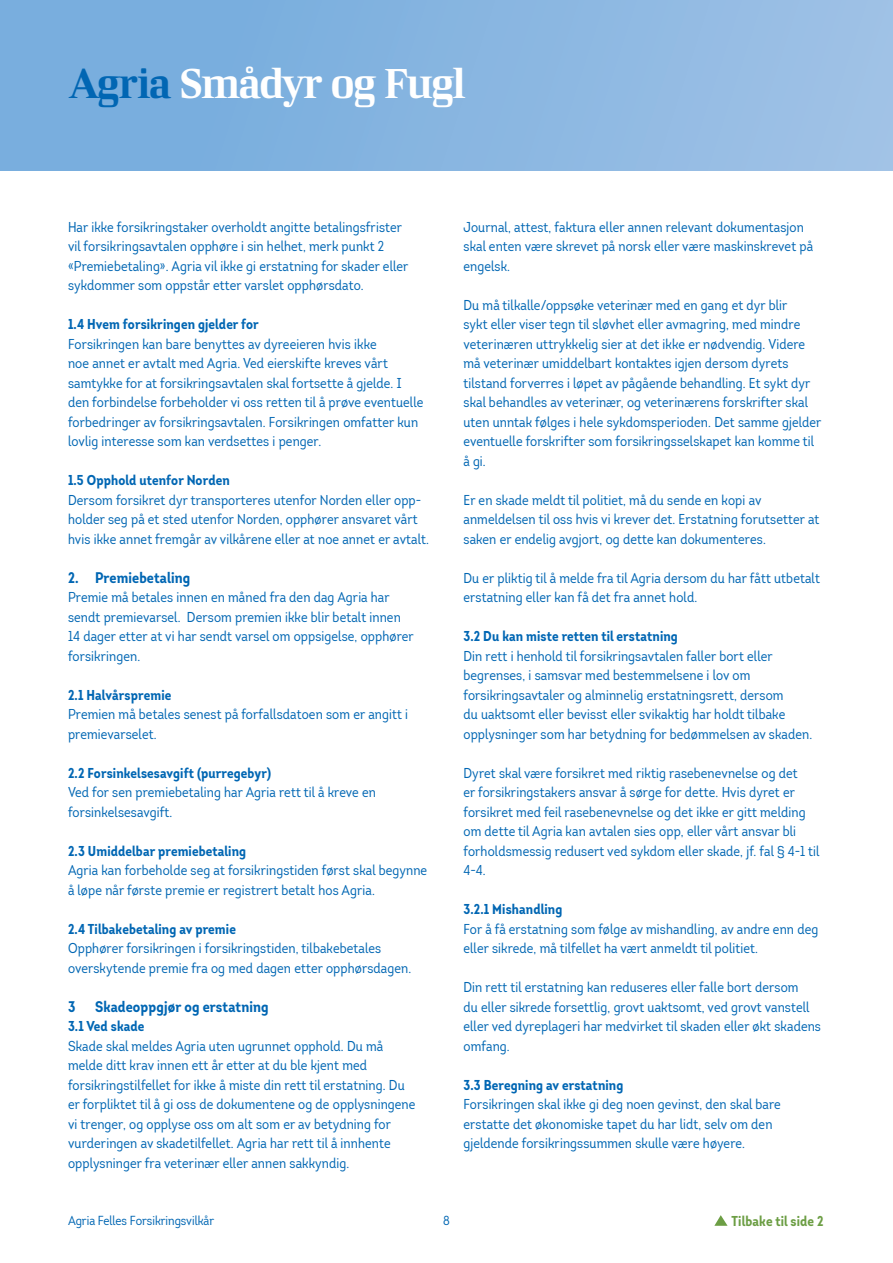
<style>
.page{position:relative;width:893px;height:1263px;background:#fff}
.page>*{position:absolute;margin:0;border:0;box-sizing:border-box;transform-origin:0 0}
.t1{font:42px "LF Rubrik 2";letter-spacing:-.04em;color:#fff}
.t2{font:700 15px "Intro Cond";letter-spacing:.01em;color:#0166b3}
.t3{font:13.95px/19.5px "Intro Cond";letter-spacing:.01em;color:#0166b3}
.t4{font:700 13.95px "Intro Cond";letter-spacing:.01em;color:#0166b3}
.t5{font:700 13.95px "Intro Cond";letter-spacing:.01em;color:#6c9e44}
.t6{font:12.75px "Intro Cond";color:#0166b3}
.s1{color:#0166b3}
</style>
<div class="page">
<div style="left:0;top:0;width:893px;height:170px;background:linear-gradient(to right,#72aadc,#9ec1e5)"></div>
<svg style="left:714px;top:1215px;width:14px;height:11px"></svg>
<h1 class="t1" style="left:68px;top:58px;width:400px"><span class="s1">Agria</span> Smådyr og Fugl</h1>
<p class="t3" style="left:68px;top:217px;width:342px">Har ikke forsikringstaker overholdt angitte betalingsfrister vil forsikringsavtalen opphøre i sin helhet, merk punkt 2 «Premiebetaling». Agria vil ikke gi erstatning for skader eller sykdommer som oppstår etter varslet opphørsdato.</p>
<p class="t4" style="left:68px;top:315px;width:192px">1.4 Hvem forsikringen gjelder for</p>
<p class="t3" style="left:68px;top:334px;width:357px">Forsikringen kan bare benyttes av dyreeieren hvis ikke<br>noe annet er avtalt med Agria. Ved eierskifte kreves vårt samtykke for at forsikringsavtalen skal fortsette å gjelde. I den forbindelse forbeholder vi oss retten til å prøve eventuelle forbedringer av forsikringsavtalen. Forsikringen omfatter kun lovlig interesse som kan verdsettes i penger.</p>
<p class="t4" style="left:68px;top:471px;width:163px">1.5 Opphold utenfor Norden</p>
<p class="t3" style="left:68px;top:490px;width:362px">Dersom forsikret dyr transporteres utenfor Norden eller opp&shy;holder seg på et sted utenfor Norden, opphører ansvaret vårt hvis ikke annet fremgår av vilkårene eller at noe annet er avtalt.</p>
<p class="t2" style="left:68px;top:568px;width:124px">2. Premiebetaling</p>
<p class="t3" style="left:68px;top:587px;width:347px">Premie må betales innen en måned fra den dag Agria har sendt premievarsel. Dersom premien ikke blir betalt innen 14 dager etter at vi har sendt varsel om oppsigelse, opphører forsikringen.</p>
<p class="t4" style="left:68px;top:686px;width:105px">2.1 Halvårspremie</p>
<p class="t3" style="left:68px;top:704px;width:342px">Premien må betales senest på forfallsdatoen som er angitt i premievarselet.</p>
<p class="t4" style="left:68px;top:764px;width:205px">2.2 Forsinkelsesavgift (purregebyr)</p>
<p class="t3" style="left:68px;top:782px;width:309px">Ved for sen premiebetaling har Agria rett til å kreve en forsinkelsesavgift.</p>
<p class="t4" style="left:68px;top:842px;width:180px">2.3 Umiddelbar premiebetaling</p>
<p class="t3" style="left:68px;top:860px;width:361px">Agria kan forbeholde seg at forsikringstiden først skal begynne å løpe når første premie er registrert betalt hos Agria.</p>
<p class="t4" style="left:68px;top:920px;width:169px">2.4 Tilbakebetaling av premie</p>
<p class="t3" style="left:68px;top:938px;width:345px">Opphører forsikringen i forsikringstiden, tilbakebetales overskytende premie fra og med dagen etter opphørsdagen.</p>
<p class="t2" style="left:68px;top:997px;width:9px">3</p>
<p class="t2" style="left:95px;top:997px;width:175px">Skadeoppgjør og erstatning</p>
<p class="t4" style="left:68px;top:1017px;width:78px">3.1 Ved skade</p>
<p class="t3" style="left:68px;top:1036px;width:349px">Skade skal meldes Agria uten ugrunnet opphold. Du må melde ditt krav innen ett år etter at du ble kjent med forsikringstilfellet for ikke å miste din rett til erstatning. Du er forpliktet til å gi oss de dokumentene og de opplysningene vi trenger, og opplyse oss om alt som er av betydning for vurderingen av skadetilfellet. Agria har rett til å innhente opplysninger fra veterinær eller annen sakkyndig.</p>
<p class="t3" style="left:463px;top:217px;width:351px">Journal, attest, faktura eller annen relevant dokumentasjon skal enten være skrevet på norsk eller være maskinskrevet på engelsk.</p>
<p class="t3" style="left:463px;top:295px;width:360px">Du må tilkalle/oppsøke veterinær med en gang et dyr blir<br>sykt eller viser tegn til sløvhet eller avmagring, med mindre veterinæren uttrykkelig sier at det ikke er nødvendig. Videre må veterinær umiddelbart kontaktes igjen dersom dyrets tilstand forverres i løpet av pågående behandling. Et sykt dyr skal behandles av veterinær, og veterinærens forskrifter skal uten unntak følges i hele sykdomsperioden. Det samme gjelder eventuelle forskrifter som forsikringsselskapet kan komme til å gi.</p>
<p class="t3" style="left:463px;top:490px;width:357px">Er en skade meldt til politiet, må du sende en kopi av anmeldelsen til oss hvis vi krever det. Erstatning forutsetter at saken er endelig avgjort, og dette kan dokumenteres.</p>
<p class="t3" style="left:463px;top:568px;width:358px">Du er pliktig til å melde fra til Agria dersom du har fått utbetalt erstatning eller kan få det fra annet hold.</p>
<p class="t4" style="left:463px;top:627px;width:216px">3.2 Du kan miste retten til erstatning</p>
<p class="t3" style="left:463px;top:646px;width:350px">Din rett i henhold til forsikringsavtalen faller bort eller begrenses, i samsvar med bestemmelsene i lov om forsikringsavtaler og alminnelig erstatningsrett, dersom<br>du uaktsomt eller bevisst eller svikaktig har holdt tilbake opplysninger som har betydning for bedømmelsen av skaden.</p>
<p class="t3" style="left:463px;top:763px;width:357px">Dyret skal være forsikret med riktig rasebenevnelse og det<br>er forsikringstakers ansvar å sørge for dette. Hvis dyret er forsikret med feil rasebenevnelse og det ikke er gitt melding om dette til Agria kan avtalen sies opp, eller vårt ansvar bli forholdsmessig redusert ved sykdom eller skade, jf. fal § 4-1 til 4-4.</p>
<p class="t4" style="left:463px;top:900px;width:100px">3.2.1 Mishandling</p>
<p class="t3" style="left:463px;top:919px;width:356px">For å få erstatning som følge av mishandling, av andre enn deg eller sikrede, må tilfellet ha vært anmeldt til politiet.</p>
<p class="t3" style="left:463px;top:978px;width:359px">Din rett til erstatning kan reduseres eller falle bort dersom<br>du eller sikrede forsettlig, grovt uaktsomt, ved grovt vanstell eller ved dyreplageri har medvirket til skaden eller økt skadens omfang.</p>
<p class="t4" style="left:463px;top:1076px;width:161px">3.3 Beregning av erstatning</p>
<p class="t3" style="left:463px;top:1095px;width:319px">Forsikringen skal ikke gi deg noen gevinst, den skal bare erstatte det økonomiske tapet du har lidt, selv om den gjeldende forsikringssummen skulle være høyere.</p>
<p class="t6" style="left:68px;top:1212px;width:148px">Agria Felles Forsikringsvilkår</p>
<p class="t6" style="left:443px;top:1212px;width:8px">8</p>
<p class="t5" style="left:732px;top:1212px;width:93px">Tilbake til side 2</p>
</div>
